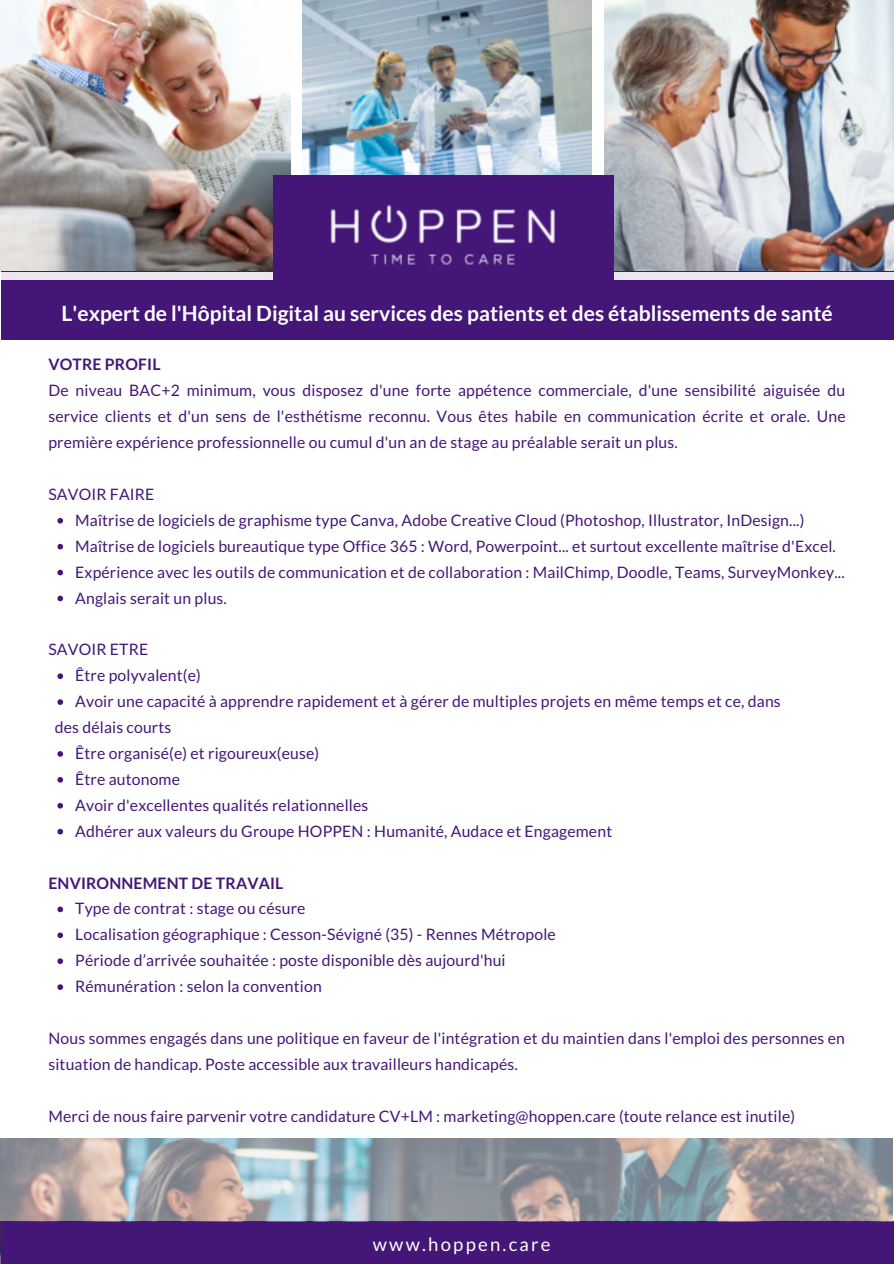
<style>
.page{position:relative;width:894px;height:1264px;background:#fff}
.page>*{position:absolute;margin:0;border:0;box-sizing:border-box;transform-origin:0 0}
.t1{font:700 21px "Lato";color:#fff}
.t2{font:18.45px "Lato";letter-spacing:.12em;color:#fff}
.t3{font:15.75px/26px "Lato";letter-spacing:.01em;color:#431677}
.t4{font:700 15.75px "Lato";letter-spacing:.01em;color:#431677}
</style>
<div class="page">
<div style="left:2px;top:271px;width:891px;height:68px;background:#431677"></div>
<img style="left:0;top:0;width:290px;height:271px">
<img style="left:302px;top:0;width:289px;height:175px">
<img style="left:604px;top:0;width:289px;height:271px">
<div style="left:0;top:273px;width:281px;height:7px;background:#ebe6f0"></div>
<div style="left:273px;top:175px;width:340px;height:114px;background:#431677"></div>
<div style="left:614px;top:273px;width:279px;height:7px;background:#ebe6f0"></div>
<img style="left:302px;top:173px;width:288px;height:92px">
<img style="left:0;top:1138px;width:892px;height:125px">
<svg style="left:57px;top:518px;width:6px;height:5px"></svg>
<svg style="left:57px;top:544px;width:6px;height:5px"></svg>
<svg style="left:57px;top:569px;width:6px;height:6px"></svg>
<svg style="left:57px;top:595px;width:6px;height:6px"></svg>
<svg style="left:57px;top:673px;width:6px;height:6px"></svg>
<svg style="left:57px;top:699px;width:6px;height:6px"></svg>
<svg style="left:57px;top:751px;width:6px;height:5px"></svg>
<svg style="left:57px;top:777px;width:6px;height:5px"></svg>
<svg style="left:57px;top:803px;width:6px;height:5px"></svg>
<svg style="left:57px;top:828px;width:6px;height:6px"></svg>
<svg style="left:57px;top:906px;width:6px;height:6px"></svg>
<svg style="left:57px;top:932px;width:6px;height:6px"></svg>
<svg style="left:57px;top:958px;width:6px;height:6px"></svg>
<svg style="left:57px;top:984px;width:6px;height:5px"></svg>
<div style="left:1px;top:1222px;width:892px;height:41px;background:#431677"></div>
<h1 class="t1" style="left:62px;top:301px;width:772px">L'expert de l'Hôpital Digital au services des patients et des établissements de santé</h1>
<p class="t4" style="left:48px;top:355px;width:114px">VOTRE PROFIL</p>
<p class="t3" style="left:48px;top:377px;width:798px;text-align:justify">De niveau BAC+2 minimum, vous disposez d'une forte appétence commerciale, d'une sensibilité aiguisée du service clients et d'un sens de l'esthétisme reconnu. Vous êtes habile en communication écrite et orale. Une première expérience professionnelle ou cumul d'un an de stage au préalable serait un plus.</p>
<p class="t3" style="left:48px;top:481px;width:107px">SAVOIR FAIRE</p>
<p class="t3" style="left:75px;top:507px;width:770px">Maîtrise de logiciels de graphisme type Canva, Adobe Creative Cloud (Photoshop, Illustrator, InDesign...)<br>Maîtrise de logiciels bureautique type Office 365 : Word, Powerpoint... et surtout excellente maîtrise d'Excel.<br>Expérience avec les outils de communication et de collaboration : MailChimp, Doodle, Teams, SurveyMonkey...<br>Anglais serait un plus.</p>
<p class="t3" style="left:48px;top:636px;width:101px">SAVOIR ETRE</p>
<p class="t3" style="left:75px;top:662px;width:707px">Être polyvalent(e)<br>Avoir une capacité à apprendre rapidement et à gérer de multiples projets en même temps et ce, dans</p>
<p class="t3" style="left:75px;top:740px;width:538px">Être organisé(e) et rigoureux(euse)<br>Être autonome<br>Avoir d'excellentes qualités relationnelles<br>Adhérer aux valeurs du Groupe HOPPEN : Humanité, Audace et Engagement</p>
<p class="t3" style="left:55px;top:714px;width:118px">des délais courts</p>
<p class="t4" style="left:48px;top:873px;width:236px">ENVIRONNEMENT DE TRAVAIL</p>
<p class="t3" style="left:75px;top:895px;width:482px">Type de contrat : stage ou césure<br>Localisation géographique : Cesson-Sévigné (35) - Rennes Métropole Période d’arrivée souhaitée : poste disponible dès aujourd'hui Rémunération : selon la convention</p>
<p class="t3" style="left:48px;top:1025px;width:797px">Nous sommes engagés dans une politique en faveur de l'intégration et du maintien dans l'emploi des personnes en situation de handicap. Poste accessible aux travailleurs handicapés.</p>
<p class="t3" style="left:48px;top:1102px;width:748px">Merci de nous faire parvenir votre candidature CV+LM : marketing@hoppen.care (toute relance est inutile)</p>
<p class="t2" style="left:373px;top:1234px;width:179px">www.hoppen.care</p>
</div>
